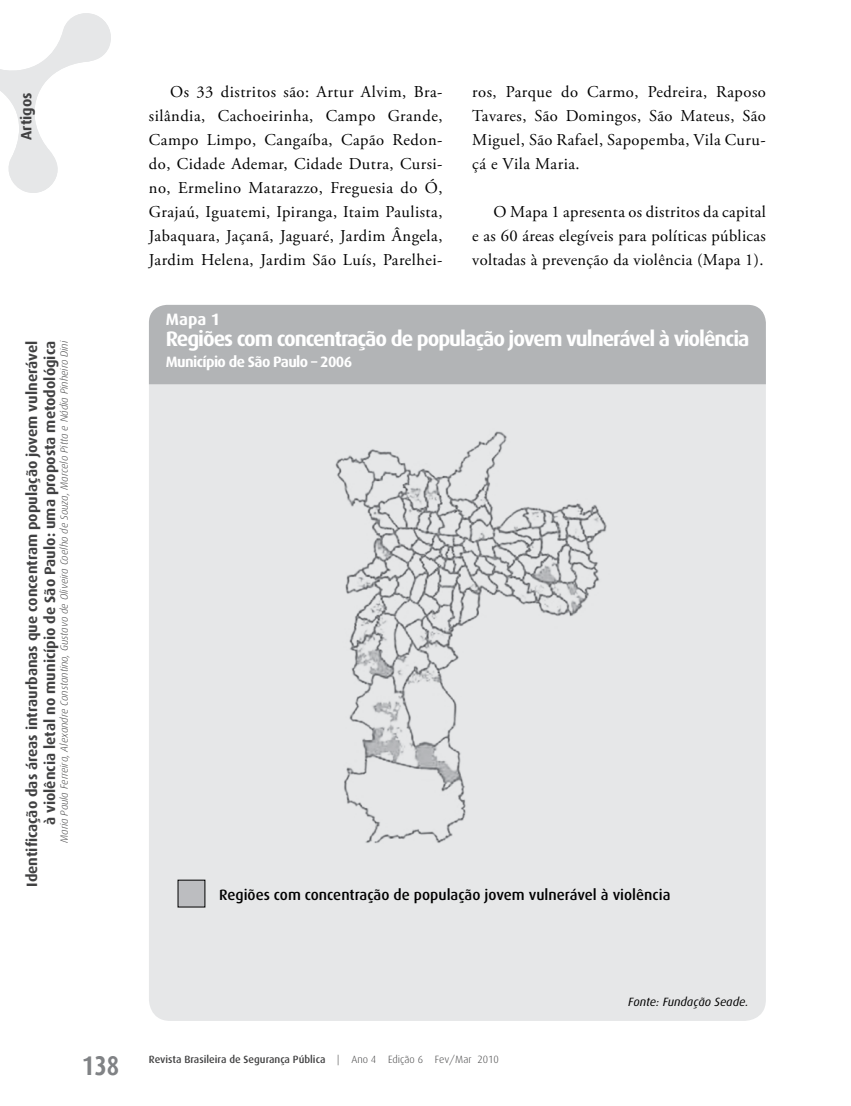
<style>
.page{position:relative;width:851px;height:1106px;background:#fff}
.page>*{position:absolute;margin:0;border:0;box-sizing:border-box;transform-origin:0 0}
.t1{font:700 27px "Dax Condensed";color:#808285}
.t2{font:700 21px "Dax";letter-spacing:-.05em;color:#fff}
.t3{font:16.5px/24px "Adobe Garamond Pro";letter-spacing:.025em;color:#000;text-align:justify}
.t4{font:700 16.5px "Dax";color:#fff}
.t5{font:700 15px/18px "Dax";color:#414142;text-align:right}
.t6{font:500 15px "Dax";color:#000}
.t7{font:700 15px "Dax";letter-spacing:-.04em;color:#fff}
.t8{font:italic 12px "Dax";color:#000}
.t9{font:italic 300 10.5px "Dax";color:#414142}
.t10{font:500 10.5px "Dax";color:#414142}
.s1{font-weight:300}
</style>
<div class="page">
<svg style="left:0;top:13px;width:111px;height:180px"></svg>
<div style="left:149px;top:321px;width:616px;height:699px;background:#e6e7e8;border-radius:21px"></div>
<div style="left:149px;top:305px;width:616px;height:79px;background:#b2b4b6"></div>
<div style="left:178px;top:880px;width:27px;height:27px;background:#bcbdc0"></div>
<img style="left:335px;top:431px;width:272px;height:412px">
<p class="t5" style="left:17px;top:140px;width:49px;rotate:-90deg">Artigos</p>
<p class="t5" style="left:23px;top:886px;width:547px;rotate:-90deg">Identificação das áreas intraurbanas que concentram população jovem vulnerável à violência letal no município de São Paulo: uma proposta metodológica</p>
<p class="t9" style="left:58px;top:843px;width:504px;rotate:-90deg">Maria Paula Ferreira, Alexandre Constantino, Gustavo de Oliveira Coelho de Souza, Marcelo Pitta e Nádia Pinheiro Dini</p>
<p class="t3" style="left:149px;top:80px;width:295px;text-indent:21px">Os 33 distritos são: Artur Alvim, Bra&shy;silândia, Cachoeirinha, Campo Grande, Campo Limpo, Cangaíba, Capão Redon&shy;do, Cidade Ademar, Cidade Dutra, Cursi&shy;no, Ermelino Matarazzo, Freguesia do Ó, Grajaú, Iguatemi, Ipiranga, Itaim Paulista, Jabaquara, Jaçanã, Jaguaré, Jardim Ângela, Jardim Helena, Jardim São Luís, Parelhei-</p>
<p class="t3" style="left:472px;top:80px;width:295px">ros, Parque do Carmo, Pedreira, Raposo Tavares, São Domingos, São Mateus, São Miguel, São Rafael, Sapopemba, Vila Curu&shy;çá e Vila Maria.</p>
<p class="t3" style="left:472px;top:200px;width:295px;text-indent:21px">O Mapa 1 apresenta os distritos da capital e as 60 áreas elegíveis para políticas públicas voltadas à prevenção da violência (Mapa 1).</p>
<p class="t4" style="left:166px;top:310px;width:56px">Mapa 1</p>
<p class="t2" style="left:166px;top:327px;width:585px">Regiões com concentração de população jovem vulnerável à violência</p>
<p class="t7" style="left:166px;top:353px;width:188px">Município de São Paulo – 2006</p>
<p class="t6" style="left:219px;top:886px;width:453px">Regiões com concentração de população jovem vulnerável à violência</p>
<h1 class="t1" style="left:82px;top:1050px;width:39px">138</h1>
<p class="t10" style="left:149px;top:1054px;width:351px">Revista Brasileira de Segurança Pública <span class="s1">| Ano 4 Edição 6 Fev/Mar 2010</span></p>
<p class="t8" style="left:628px;top:995px;width:122px">Fonte: Fundação Seade.</p>
</div>
